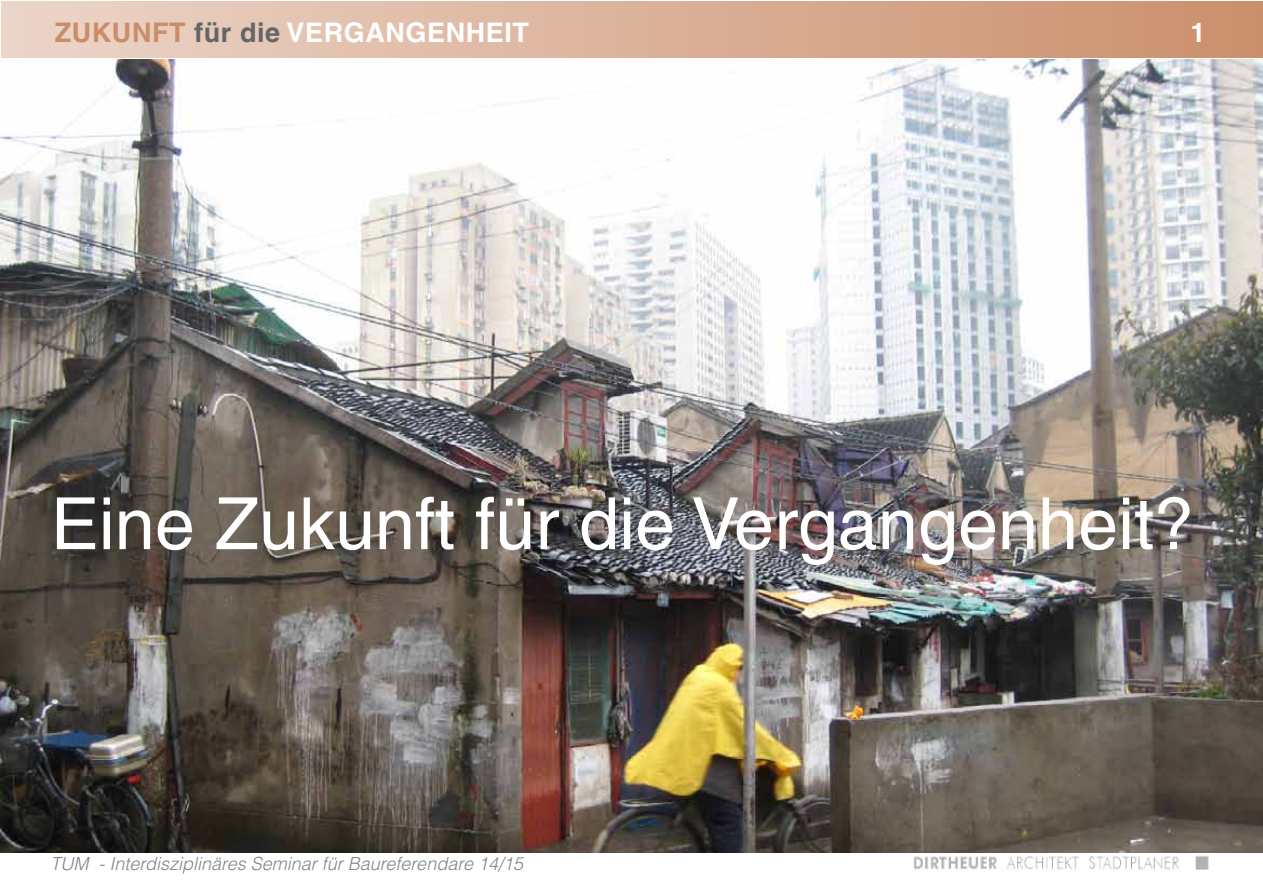
<style>
.page{position:relative;width:1263px;height:893px;background:#fff}
.page>*{position:absolute;margin:0;border:0;box-sizing:border-box;transform-origin:0 0}
.t1{font:72px "Helvetica";color:#fff}
.t2{font:700 27px "Helvetica";letter-spacing:.02em;color:#fff}
.t3{font:italic 300 18px "Helvetica";color:#828385}
.s1{color:#ca8d69}
.s2{color:#646567}
</style>
<div class="page">
<div style="left:1px;top:1px;width:1261px;height:57px;background:linear-gradient(to right,#ecd6c9,#cb8f6c)"></div>
<img style="left:912px;top:852px;width:298px;height:18px">
<img style="left:1px;top:59px;width:1261px;height:793px">
<h2 class="t2" style="left:55px;top:16px;width:476px"><span class="s1">ZUKUNFT</span> <span class="s2">FÜR DIE</span> VERGANGENHEIT</h2>
<h2 class="t2" style="left:1190px;top:16px;width:17px">1</h2>
<h1 class="t1" style="left:51px;top:482px;width:1145px">Eine Zukunft für die Vergangenheit?</h1>
<p class="t3" style="left:50px;top:853px;width:474px">TUM - Interdisziplinäres Seminar für Baureferendare 14/15</p>
</div>
